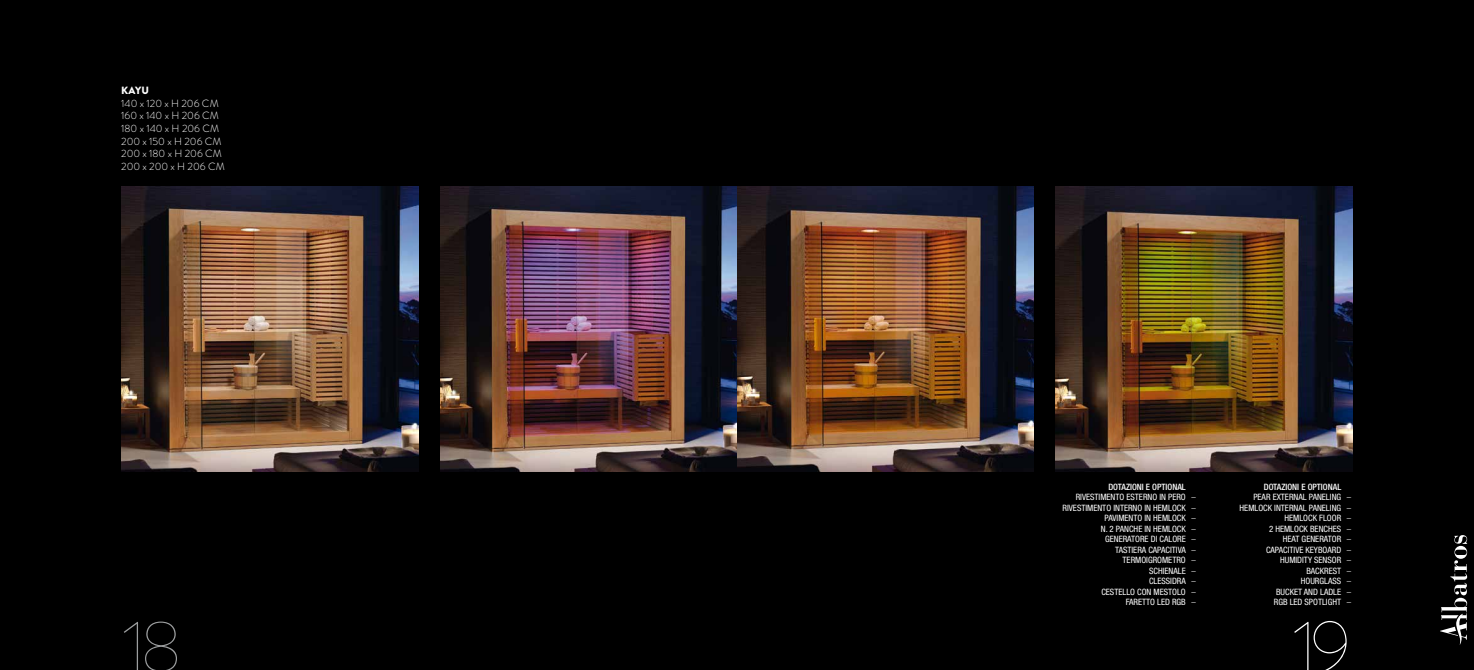
<style>
.page{position:relative;width:1474px;height:670px;background:#fff}
.page>*{position:absolute;margin:0;border:0;box-sizing:border-box;transform-origin:0 0}
.t1{font:100 71.75px "Brandon Grotesque";color:#9c9e9f}
.t2{font:100 71.75px "Brandon Grotesque";color:#fff}
.t3{font:300 10.5px/12.6px "Brandon Grotesque";color:#fff}
.t4{font:900 10.5px "Brandon Grotesque";color:#fff}
.t5{font:condensed 8.75px/10.5px "Helvetica Neue";color:#fff;text-align:right}
.t6{font:500 condensed 8.75px "Helvetica Neue";color:#fff}
.t7{font:300 condensed 8.75px/10.5px "Helvetica Neue";color:#fff;text-align:justify}
</style>
<div class="page">
<div style="left:0;top:0;width:1473px;height:670px;background:#000"></div>
<svg style="left:1440px;top:535px;width:27px;height:110px"></svg>
<img style="left:121px;top:186px;width:297px;height:285px">
<img style="left:440px;top:186px;width:593px;height:285px">
<img style="left:1055px;top:186px;width:297px;height:285px">
<p class="t4" style="left:121px;top:83px;width:29px">KAYU</p>
<p class="t3" style="left:121px;top:97px;width:105px">140 x 120 x H 206 CM<br>160 x 140 x H 206 CM<br>180 x 140 x H 206 CM<br>200 x 150 x H 206 CM<br>200 x 180 x H 206 CM<br>200 x 200 x H 206 CM</p>
<p class="t6" style="left:1263px;top:481px;width:79px">DOTAZIONI E OPTIONAL</p>
<p class="t5" style="left:1239px;top:492px;width:103px">PEAR EXTERNAL PANELING<br>HEMLOCK INTERNAL PANELING<br>HEMLOCK FLOOR<br>2 HEMLOCK BENCHES<br>HEAT GENERATOR<br>CAPACITIVE KEYBOARD<br>HUMIDITY SENSOR<br>BACKREST<br>HOURGLASS<br>BUCKET AND LADLE<br>RGB LED SPOTLIGHT</p>
<p class="t6" style="left:1108px;top:481px;width:79px">DOTAZIONI E OPTIONAL</p>
<p class="t5" style="left:1062px;top:492px;width:125px">RIVESTIMENTO ESTERNO IN PERO<br>RIVESTIMENTO INTERNO IN HEMLOCK<br>PAVIMENTO IN HEMLOCK<br>N. 2 PANCHE IN HEMLOCK<br>GENERATORE DI CALORE<br>TASTIERA CAPACITIVA<br>TERMOIGROMETRO<br>SCHIENALE<br>CLESSIDRA<br>CESTELLO CON MESTOLO<br>FARETTO LED RGB</p>
<p class="t7" style="left:1191px;top:492px;width:6px">– – – – – – – – – – –</p>
<p class="t7" style="left:1346px;top:492px;width:6px">– – – – – – – – – – –</p>
<h1 class="t1" style="left:123px;top:597px;width:61px">18</h1>
<h1 class="t2" style="left:1293px;top:597px;width:59px">19</h1>
</div>
